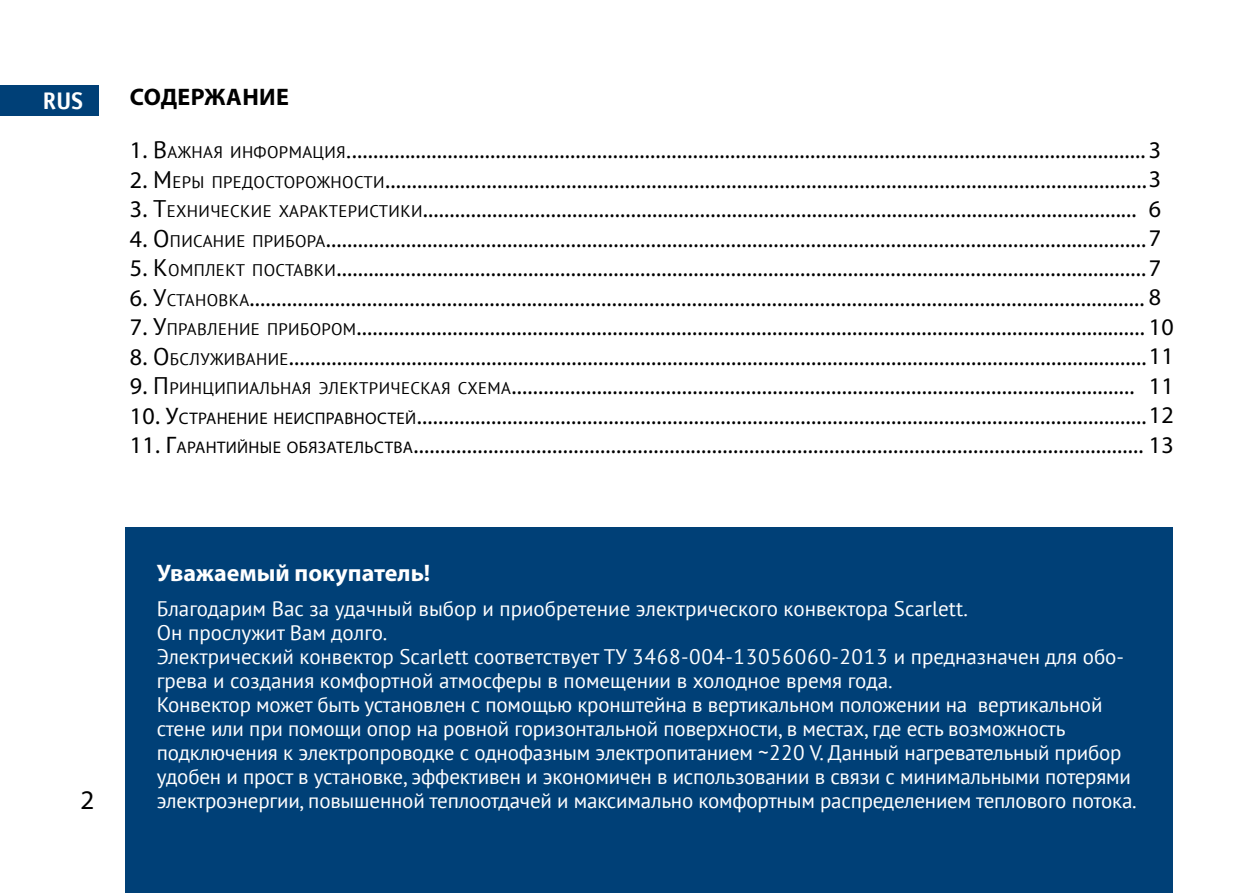
<style>
.page{position:relative;width:1259px;height:893px;background:#fff}
.page>*{position:absolute;margin:0;border:0;box-sizing:border-box;transform-origin:0 0}
.t1{font:27px "Myriad Pro";color:#000}
.t2{font:24px "Myriad Pro";letter-spacing:.015em;color:#000}
.t3{font:700 24px "Myriad Pro";color:#fff}
.t4{font:700 24px "Myriad Pro";letter-spacing:.015em;color:#000}
.t5{font:700 24px "Officina Sans Win C";color:#fff}
.t6{font:21px/24px "PT Sans";letter-spacing:-.01em;color:#fff}
.s1{font-family:"PT Sans"}
.s2{font-family:"PT Sans";font-size:16.8px}
.s3{font-size:16.8px}
</style>
<div class="page">
<div style="left:0;top:85px;width:99px;height:31px;background:#004077"></div>
<div style="left:125px;top:528px;width:1047px;height:365px;background:#004077"></div>
<p class="t5" style="left:43px;top:87px;width:42px">RUS</p>
<p class="t4" style="left:130px;top:81px;width:161px">СОДЕРЖАНИЕ</p>
<p class="t2" style="left:130px;top:135px;width:1033px">1. <span class="s1">В</span><span class="s2">ажная информация</span><span class="s1">.</span>.....................................................................................................................................................3</p>
<p class="t2" style="left:130px;top:165px;width:1033px">2. <span class="s1">М</span> <span class="s2">еры предосторожности</span>...............................................................................................................................................3</p>
<p class="t2" style="left:130px;top:194px;width:1008px">3. <span class="s1">Т</span><span class="s2">ехнические характеристики</span>......................................................................................................................................</p>
<p class="t2" style="left:130px;top:224px;width:1032px">4. <span class="s1">О</span> <span class="s2">писание прибора</span>..........................................................................................................................................................7</p>
<p class="t2" style="left:130px;top:253px;width:1033px">5. <span class="s1">К</span><span class="s2">омплект поставки</span>........................................................................................................................................................7</p>
<p class="t2" style="left:130px;top:283px;width:1033px">6. <span class="s1">У</span><span class="s2">становка</span>........................................................................................................................................................................ 8</p>
<p class="t2" style="left:130px;top:312px;width:1045px">7. <span class="s1">У</span><span class="s2">правление прибором</span>....................................................................................................................................................10</p>
<p class="t2" style="left:130px;top:342px;width:1045px">8. <span class="s1">О</span> <span class="s2">бслуживание</span>.................................................................................................................................................................11</p>
<p class="t2" style="left:130px;top:371px;width:1006px">9. <span class="s1">П</span> <span class="s2">ринципиальная электрическая схема</span>.....................................................................................................................</p>
<p class="t2" style="left:130px;top:401px;width:1045px">10. У<span class="s3">странение неисправностей</span>.........................................................................................................................................12</p>
<p class="t2" style="left:130px;top:430px;width:1045px">11. Г<span class="s3">арантийные обязательства</span>......................................................................................................................................... 13</p>
<p class="t2" style="left:1148px;top:194px;width:14px">6</p>
<p class="t2" style="left:1148px;top:371px;width:26px">11</p>
<p class="t1" style="left:80px;top:783px;width:15px">2</p>
<p class="t3" style="left:157px;top:557px;width:275px">Уважаемый покупатель!</p>
<p class="t6" style="left:157px;top:596px;width:981px">Благодарим Вас за удачный выбор и приобретение электрического конвектора Scarlett.<br>Он прослужит Вам долго.<br>Электрический конвектор Scarlett соответствует ТУ 3468-004-13056060-2013 и предназначен для обо&shy;грева и создания комфортной атмосферы в помещении в холодное время года.<br>Конвектор может быть установлен с помощью кронштейна в вертикальном положении на вертикальной стене или при помощи опор на ровной горизонтальной поверхности, в местах, где есть возможность подключения к электропроводке с однофазным электропитанием ~220 V. Данный нагревательный прибор удобен и прост в установке, эффективен и экономичен в использовании в связи с минимальными потерями электроэнергии, повышенной теплоотдачей и максимально комфортным распределением теплового потока.</p>
</div>
